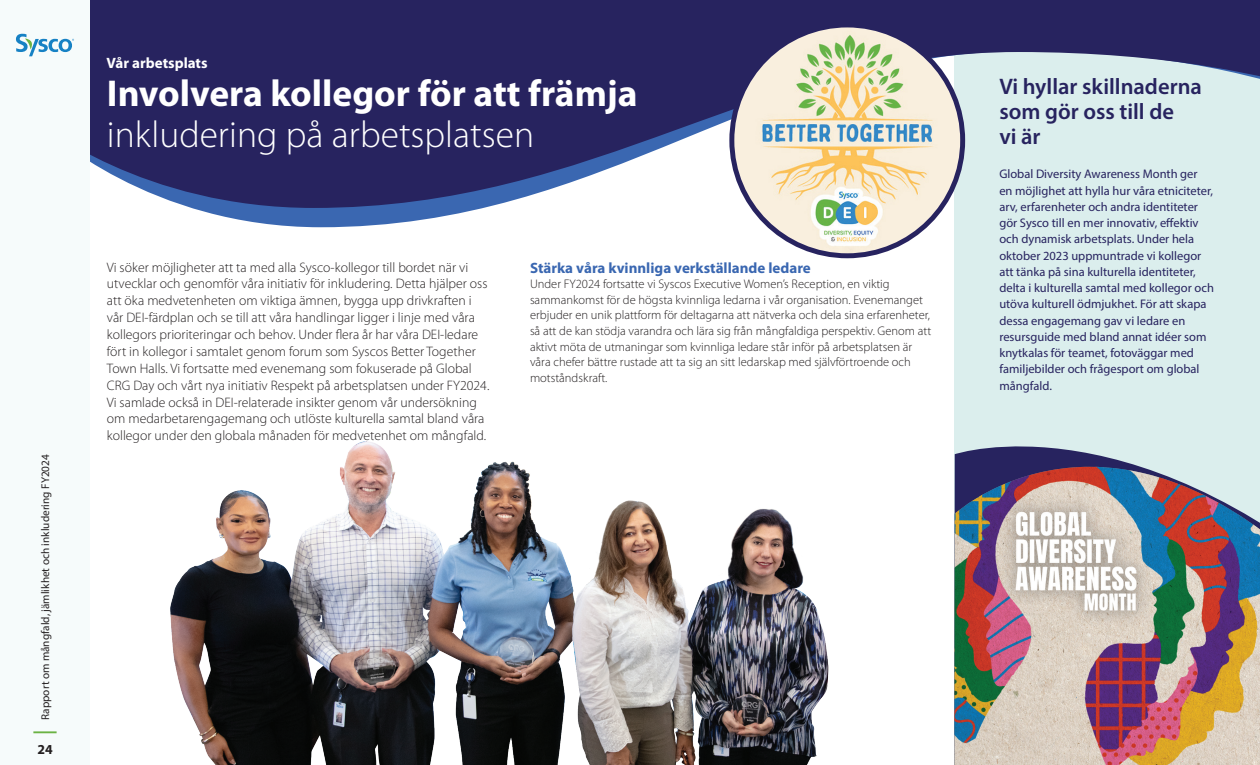
<style>
.page{position:relative;width:1260px;height:765px;background:#fff}
.page>*{position:absolute;margin:0;border:0;box-sizing:border-box;transform-origin:0 0}
.H1-30pt_Header{font:700 37.5px/41.2px "Myriad Pro";color:#fff}
.H1-18pt_Header{font:600 22.5px/25px "Myriad Pro";color:#27235f}
.P-12pt_Paragrah_Section_Head{font:700 15px "Myriad Pro";color:#3a67b1}
.t1{font:700 15px "Myriad Pro";color:#fff}
.P-11pt_Body_Copy{font:300 13.75px/16.9px "Myriad Pro";color:#231f20}
.t2{font:700 13.75px "Myriad Pro";color:#231f20}
.P-10pt_Body_Copy{font:12.5px/16.2px "Myriad Pro";color:#27235f}
.P-12pt_Paragrah_Section_Head-2{font:300 12.5px/15.6px "Myriad Pro";color:#231f20}
.t3{font:11.25px "Myriad Pro";color:#231f20}
.s1{font-weight:300}
</style>
<div class="page">
<img style="left:170px;top:441px;width:659px;height:324px">
<div style="left:954px;top:0;width:306px;height:765px;background:#dbeeed"></div>
<svg style="left:954px;top:446px;width:187px;height:21px;fill:#27235f"></svg>
<img style="left:954px;top:467px;width:306px;height:298px">
<svg style="left:192px;top:208px;width:752px;height:19px"></svg>
<svg style="left:90px;top:0;width:1170px;height:208px;fill:#27235f"></svg>
<img style="left:732px;top:25px;width:231px;height:231px;border-radius:115px">
<div style="left:729px;top:23px;width:236px;height:235px;border:5px solid #27235f;border-radius:50%"></div>
<div style="left:0;top:0;width:90px;height:765px;background:#f6fbfb"></div>
<hr style="left:33px;top:731px;width:24px;height:2px;background:#6bb344">
<svg style="left:16px;top:34px;width:58px;height:22px"></svg>
<p class="t3" style="left:39px;top:720px;width:267px;rotate:-90deg">Rapport om mångfald, jämlikhet och inkludering FY2024</p>
<p class="t2" style="left:37px;top:740px;width:17px">24</p>
<p class="t1" style="left:107px;top:53px;width:102px">Vår arbetsplats</p>
<p class="H1-30pt_Header" style="left:107px;top:71px;width:532px">Involvera kollegor för att främja <span class="s1">inkludering på arbetsplatsen</span></p>
<p class="P-11pt_Body_Copy" style="left:107px;top:258px;width:384px">Vi söker möjligheter att ta med alla Sysco-kollegor till bordet när vi utvecklar och genomför våra initiativ för inkludering. Detta hjälper oss att öka medvetenheten om viktiga ämnen, bygga upp drivkraften i vår DEI-färdplan och se till att våra handlingar ligger i linje med våra kollegors prioriteringar och behov. Under flera år har våra DEI-ledare fört in kollegor i samtalet genom forum som Syscos Better Together Town Halls. Vi fortsatte med evenemang som fokuserade på Global CRG Day och vårt nya initiativ Respekt på arbetsplatsen under FY2024.<br>Vi samlade också in DEI-relaterade insikter genom vår undersökning om medarbetarengagemang och utlöste kulturella samtal bland våra kollegor under den globala månaden för medvetenhet om mångfald.</p>
<p class="P-12pt_Paragrah_Section_Head" style="left:530px;top:258px;width:282px">Stärka våra kvinnliga verkställande ledare</p>
<p class="P-12pt_Paragrah_Section_Head-2" style="left:530px;top:276px;width:403px">Under FY2024 fortsatte vi Syscos Executive Women’s Reception, en viktig sammankomst för de högsta kvinnliga ledarna i vår organisation. Evenemanget erbjuder en unik plattform för deltagarna att nätverka och dela sina erfarenheter, så att de kan stödja varandra och lära sig från mångfaldiga perspektiv. Genom att aktivt möta de utmaningar som kvinnliga ledare står inför på arbetsplatsen är våra chefer bättre rustade att ta sig an sitt ledarskap med självförtroende och motståndskraft.</p>
<p class="H1-18pt_Header" style="left:999px;top:74px;width:204px">Vi hyllar skillnaderna som gör oss till de<br>vi är</p>
<p class="P-10pt_Body_Copy" style="left:999px;top:166px;width:216px">Global Diversity Awareness Month ger<br>en möjlighet att hylla hur våra etniciteter, arv, erfarenheter och andra identiteter gör Sysco till en mer innovativ, effektiv och dynamisk arbetsplats. Under hela oktober 2023 uppmuntrade vi kollegor att tänka på sina kulturella identiteter, delta i kulturella samtal med kollegor och utöva kulturell ödmjukhet. För att skapa dessa engagemang gav vi ledare en resursguide med bland annat idéer som knytkalas för teamet, fotoväggar med familjebilder och frågesport om global mångfald.</p>
</div>
